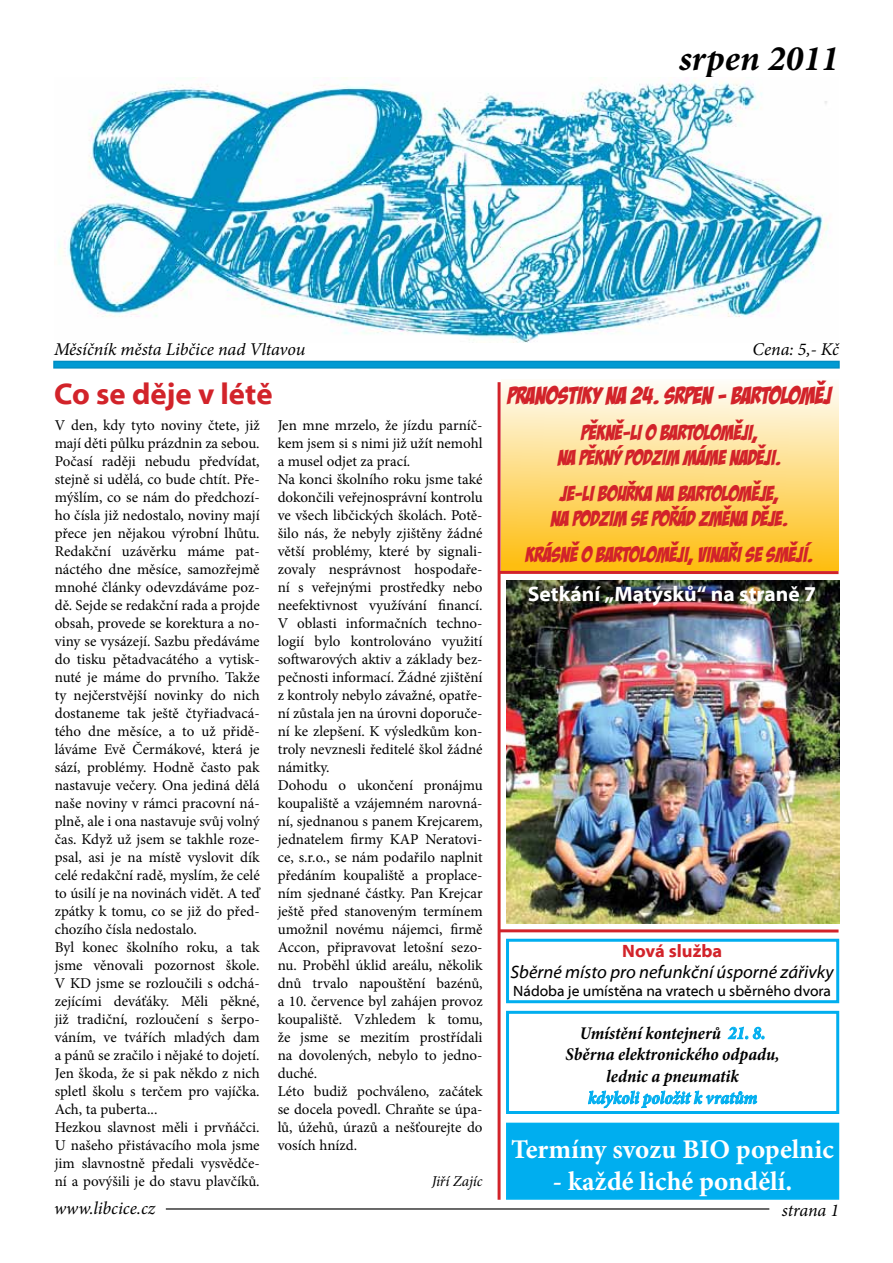
<style>
.page{position:relative;width:893px;height:1263px;background:#fff}
.page>*{position:absolute;margin:0;border:0;box-sizing:border-box;transform-origin:0 0}
.t1{font:italic 700 36px "Minion Pro";color:#000}
.t2{font:700 30px "Myriad Web Pro";color:#d2232a}
.t3{font:700 27px "Minion Pro";color:#fff}
.t4{font:24px "Bada Boom CE";color:#d2232a}
.t5{font:21px/25.2px "Bada Boom CE";color:#d2232a;text-align:center}
.t6{font:700 21px "Myriad Web Pro";color:#fff}
.t7{font:italic 700 condensed 18px/21.6px "Minion Pro";letter-spacing:-.005em;color:#000;text-align:center}
.t8{font:italic 18px "Minion Pro";letter-spacing:-.005em;color:#000}
.t9{font:italic 18px "Myriad Web Pro";color:#000}
.t10{font:italic 700 condensed 18px "Minion Pro";letter-spacing:-.005em;color:#00aeef}
.t11{font:700 18px "Myriad Web Pro";color:#d2232a}
.t12{font:15px/18px "Minion Pro";color:#000}
.t13{font:15px "Myriad Web Pro";color:#000}
.t14{font:italic 15px "Minion Pro";letter-spacing:-.015em;color:#000}
.s1{color:#00aeef}
</style>
<div class="page">
<svg style="left:53px;top:361px;width:787px;height:8px;background:#0d9acf"></svg>
<hr style="left:166px;top:1208px;width:603px;height:1px;background:#000">
<img style="left:58px;top:77px;width:771px;height:265px">
<div style="left:501px;top:380px;width:337px;height:191px;background:linear-gradient(to bottom,#fefdf8,#febd0c)"></div>
<hr style="left:498px;top:382px;width:3px;height:818px;background:#d2232a">
<hr style="left:499px;top:571px;width:339px;height:3px;background:#d2232a">
<hr style="left:499px;top:929px;width:339px;height:3px;background:#d2232a">
<div style="left:507px;top:1123px;width:331px;height:76px;background:#00aeef"></div>
<div style="left:506px;top:1123px;width:333px;height:77px;border:2px solid #00b1f0"></div>
<svg style="left:727px;top:1026px;width:37px;height:14px"></svg>
<svg style="left:588px;top:1090px;width:169px;height:18px"></svg>
<div style="left:506px;top:1011px;width:333px;height:103px;border:3px solid #00aeef"></div>
<div style="left:506px;top:939px;width:333px;height:64px;background:#fff;border:3px solid #00aeef"></div>
<img style="left:506px;top:580px;width:333px;height:344px">
<h1 class="t1" style="left:679px;top:33px;width:161px">srpen 2011</h1>
<p class="t8" style="left:54px;top:337px;width:253px">Měsíčník města Libčice nad Vltavou</p>
<h2 class="t2" style="left:54px;top:378px;width:220px">Co se děje v létě</h2>
<p class="t12" style="left:55px;top:416px;width:206px">V den, kdy tyto noviny čtete, již mají děti půlku prázdnin za sebou.<br>Počasí raději nebudu předvídat, stejně si udělá, co bude chtít. Pře&shy;mýšlím, co se nám do předchozí&shy;ho čísla již nedostalo, noviny mají přece jen nějakou výrobní lhůtu.<br>Redakční uzávěrku máme pat&shy;náctého dne měsíce, samozřejmě mnohé články odevzdáváme poz&shy;dě. Sejde se redakční rada a projde obsah, provede se korektura a no&shy;viny se vysázejí. Sazbu předáváme do tisku pětadvacátého a vytisk&shy;nuté je máme do prvního. Takže ty nejčerstvější novinky do nich dostaneme tak ještě čtyřiadvacá&shy;tého dne měsíce, a to už přidě&shy;láváme Evě Čermákové, která je sází, problémy. Hodně často pak nastavuje večery. Ona jediná dělá naše noviny v rámci pracovní ná&shy;plně, ale i ona nastavuje svůj volný čas. Když už jsem se takhle roze&shy;psal, asi je na místě vyslovit dík celé redakční radě, myslím, že celé to úsilí je na novinách vidět. A teď zpátky k tomu, co se již do před&shy;chozího čísla nedostalo.<br>Byl konec školního roku, a tak jsme věnovali pozornost škole.<br>V KD jsme se rozloučili s odchá&shy;zejícími deváťáky. Měli pěkné, již tradiční, rozloučení s šerpo&shy;váním, ve tvářích mladých dam a pánů se zračilo i nějaké to dojetí.<br>Jen škoda, že si pak někdo z nich spletl školu s terčem pro vajíčka.<br>Ach, ta puberta...<br>Hezkou slavnost měli i prvňáčci.<br>U našeho přistávacího mola jsme jim slavnostně předali vysvědče&shy;ní a povýšili je do stavu plavčíků.</p>
<p class="t12" style="left:278px;top:416px;width:206px">Jen mne mrzelo, že jízdu parníč&shy;kem jsem si s nimi již užít nemohl a musel odjet za prací.<br>Na konci školního roku jsme také dokončili veřejnosprávní kontrolu ve všech libčických školách. Potě&shy;šilo nás, že nebyly zjištěny žádné větší problémy, které by signali&shy;zovaly nesprávnost hospodaře&shy;ní s veřejnými prostředky nebo neefektivnost využívání financí.<br>V oblasti informačních techno&shy;logií bylo kontrolováno využití softwarových aktiv a základy bez&shy;pečnosti informací. Žádné zjištění z kontroly nebylo závažné, opatře&shy;ní zůstala jen na úrovni doporuče&shy;ní ke zlepšení. K výsledkům kon&shy;troly nevznesli ředitelé škol žádné námitky.<br>Dohodu o ukončení pronájmu koupaliště a vzájemném narovná&shy;ní, sjednanou s panem Krejcarem, jednatelem firmy KAP Neratovi&shy;ce, s.r.o., se nám podařilo naplnit předáním koupaliště a proplace&shy;ním sjednané částky. Pan Krejcar ještě před stanoveným termínem umožnil novému nájemci, firmě<br>Accon, připravovat letošní sezo&shy;nu. Proběhl úklid areálu, několik dnů trvalo napouštění bazénů, a 10. července byl zahájen provoz koupaliště. Vzhledem k tomu, že jsme se mezitím prostřídali na dovolených, nebylo to jedno&shy;duché.<br>Léto budiž pochváleno, začátek se docela povedl. Chraňte se úpa&shy;lů, úžehů, úrazů a nešťourejte do vosích hnízd.</p>
<p class="t14" style="left:432px;top:1171px;width:52px">Jiří Zajíc</p>
<p class="t8" style="left:752px;top:337px;width:88px">Cena: 5,- Kč</p>
<h3 class="t4" style="left:508px;top:379px;width:326px">PRANOSTIKY NA 24. SRPEN - BARTOLOMĚJ</h3>
<h3 class="t5" style="left:558px;top:418px;width:225px">PĚKNĚ-LI O BARTOLOMĚJI,<br>NA PĚKNÝ PODZIM MÁME NADĚJI.</h3>
<h3 class="t5" style="left:551px;top:479px;width:239px">JE-LI BOUŘKA NA BARTOLOMĚJE,<br>NA PODZIM SE POŘÁD ZMĚNA DĚJE.</h3>
<h3 class="t5" style="left:526px;top:541px;width:289px">KRÁSNĚ O BARTOLOMĚJI, VINAŘI SE SMĚJÍ.</h3>
<h3 class="t6" style="left:528px;top:582px;width:290px">Setkání „Matýsků“ na straně 7</h3>
<p class="t11" style="left:622px;top:941px;width:101px">Nová služba</p>
<p class="t9" style="left:511px;top:963px;width:325px">Sběrné místo pro nefunkční úsporné zářivky</p>
<p class="t13" style="left:513px;top:983px;width:319px">Nádoba je umístěna na vratech u sběrného dvora</p>
<p class="t7" style="left:566px;top:1022px;width:215px">Umístění kontejnerů <span class="s1">21. 8.<br></span>Sběrna elektronického odpadu, lednic a pneumatik</p>
<p class="t10" style="left:588px;top:1085px;width:171px">kdykoli položit k vratům</p>
<h3 class="t3" style="left:511px;top:1130px;width:324px">Termíny svozu BIO popelnic</h3>
<h3 class="t3" style="left:553px;top:1162px;width:241px">- každé liché pondělí.</h3>
<p class="t8" style="left:54px;top:1196px;width:103px">www.libcice.cz</p>
<p class="t8" style="left:782px;top:1197px;width:59px">strana 1</p>
</div>
